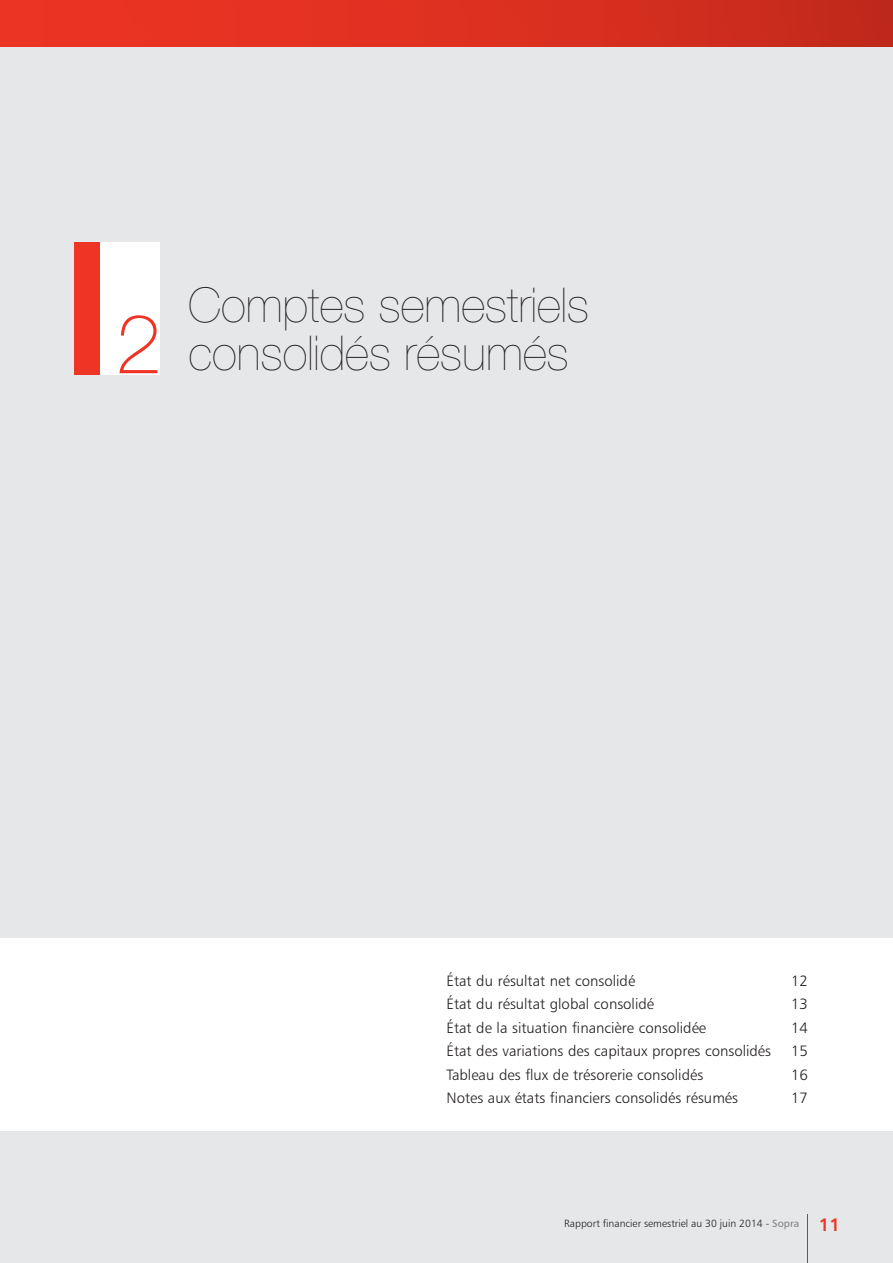
<style>
.page{position:relative;width:893px;height:1263px;background:#e6e7e8}
.page>*{position:absolute;margin:0;border:0;box-sizing:border-box;transform-origin:0 0}
.t1{font:100 82.5px "Helvetica Neue LT Std";color:#ee3424}
.t2{font:200 48px/48px "Helvetica Neue LT Std";color:#231f20}
.t3{font:15px "Humanist 777 BT Light B";color:#231f20}
.t4{font:10.5px "Humanist 777 BT Light B";color:#231f20}
.s1{font-family:"Humanist 777 BT Roman B";color:#808285}
.s2{font-family:"Humanist 777 BT Bold B";font-size:18px;color:#ee3424}
</style>
<div class="page">
<img style="left:0;top:0;width:893px;height:47px">
<div style="left:75px;top:242px;width:85px;height:133px;background:#fff"></div>
<div style="left:75px;top:242px;width:25px;height:133px;background:#ee3424"></div>
<div style="left:0;top:938px;width:893px;height:193px;background:#fff"></div>
<hr style="left:808px;top:1214px;width:1px;height:49px;background:#5a5b5d">
<h1 class="t1" style="left:116px;top:314px;width:47px">2</h1>
<h2 class="t2" style="left:189px;top:287px;width:402px">Comptes semestriels consolidés résumés</h2>
<p class="t3" style="left:446px;top:973px;width:190px">État du résultat net consolidé</p>
<p class="t3" style="left:791px;top:973px;width:18px">12</p>
<p class="t3" style="left:446px;top:997px;width:209px">État du résultat global consolidé</p>
<p class="t3" style="left:791px;top:997px;width:18px">13</p>
<p class="t3" style="left:446px;top:1020px;width:261px">État de la situation financière consolidée</p>
<p class="t3" style="left:791px;top:1020px;width:18px">14</p>
<p class="t3" style="left:446px;top:1044px;width:326px">État des variations des capitaux propres consolidés</p>
<p class="t3" style="left:791px;top:1044px;width:18px">15</p>
<p class="t3" style="left:446px;top:1067px;width:258px">Tableau des flux de trésorerie consolidés</p>
<p class="t3" style="left:791px;top:1067px;width:18px">16</p>
<p class="t3" style="left:446px;top:1091px;width:293px">Notes aux états financiers consolidés résumés</p>
<p class="t3" style="left:791px;top:1091px;width:18px">17</p>
<p class="t4" style="left:564px;top:1218px;width:277px">Rapport financier semestriel au 30 juin 2014 - <span class="s1">Sopra</span> <span class="s2">11</span></p>
</div>
